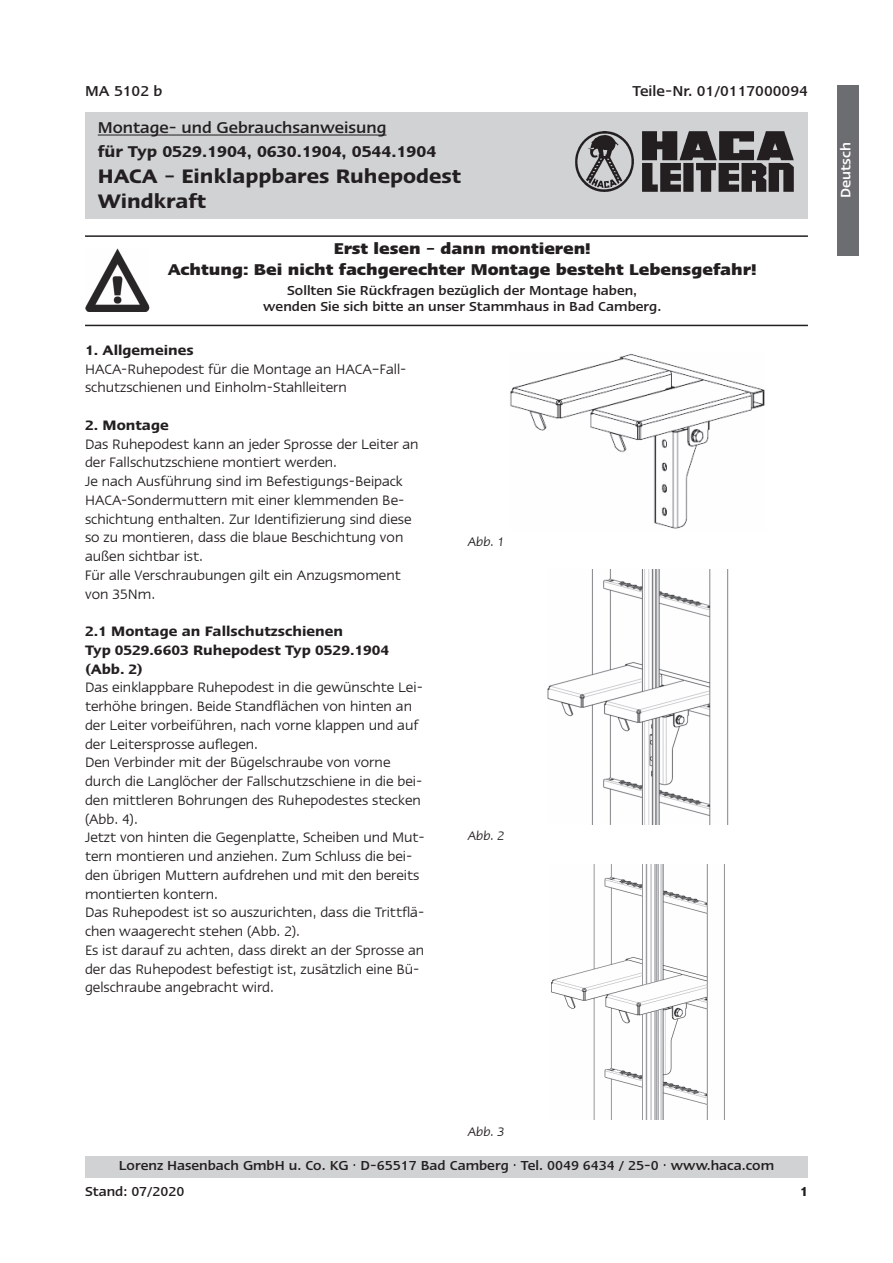
<style>
.page{position:relative;width:893px;height:1263px;background:#fff}
.page>*{position:absolute;margin:0;border:0;box-sizing:border-box;transform-origin:0 0}
.t1{font:600 22.5px/25.5px "Linotype Ergo";color:#231f20}
.t2{font:700 18px/21px "Linotype Ergo";color:#231f20;text-align:center}
.t3{font:600 18px "Linotype Ergo";color:#231f20}
.t4{font:500 18px "Linotype Ergo";color:#231f20}
.t5{font:500 16.5px "Linotype Ergo";color:#231f20}
.t6{font:15.75px/18.8px "Linotype Ergo";color:#231f20}
.t7{font:600 15.75px/18.8px "Linotype Ergo";color:#231f20}
.t8{font:500 15.75px "Linotype Ergo";color:#fff}
.t9{font:500 15px/26.4px "Linotype Ergo";color:#231f20}
.t10{font:600 15px "Linotype Ergo";color:#231f20}
.t11{font:italic 14.25px "Linotype Ergo";color:#231f20}
</style>
<div class="page">
<div style="left:85px;top:1157px;width:723px;height:21px;background:#d1d2d4"></div>
<div style="left:838px;top:85px;width:21px;height:170px;background:#6c6d70"></div>
<div style="left:85px;top:113px;width:723px;height:106px;background:#d1d2d4"></div>
<hr style="left:98px;top:135px;width:288px;height:1px;background:#231f20">
<hr style="left:85px;top:235px;width:723px;height:2px;background:#231f20">
<hr style="left:85px;top:325px;width:723px;height:1px;background:#231f20">
<img style="left:85px;top:248px;width:65px;height:64px">
<img style="left:510px;top:353px;width:255px;height:176px">
<img style="left:547px;top:569px;width:182px;height:255px">
<img style="left:551px;top:864px;width:174px;height:255px">
<p class="t5" style="left:85px;top:85px;width:79px">MA 5102 b</p>
<p class="t5" style="left:632px;top:85px;width:177px">Teile-Nr. 01/0117000094</p>
<p class="t4" style="left:98px;top:121px;width:290px">Montage- und Gebrauchsanweisung</p>
<p class="t3" style="left:98px;top:145px;width:340px">für Typ 0529.1904, 0630.1904, 0544.1904</p>
<h1 class="t1" style="left:98px;top:165px;width:365px">HACA – Einklappbares Ruhepodest<br>Windkraft</h1>
<p class="t2" style="left:168px;top:240px;width:590px">Erst lesen – dann montieren!<br>Achtung: Bei nicht fachgerechter Montage besteht Lebensgefahr!</p>
<p class="t9" style="left:263px;top:283px;width:400px;line-height:16.5px;text-align:center">Sollten Sie Rückfragen bezüglich der Montage haben, wenden Sie sich bitte an unser Stammhaus in Bad Camberg.</p>
<p class="t7" style="left:85px;top:342px;width:110px">1. Allgemeines</p>
<p class="t6" style="left:85px;top:361px;width:323px">HACA-Ruhepodest für die Montage an HACA–Fall&shy;schutzschienen und Einholm-Stahlleitern</p>
<p class="t7" style="left:85px;top:417px;width:85px">2. Montage</p>
<p class="t6" style="left:85px;top:436px;width:335px">Das Ruhepodest kann an jeder Sprosse der Leiter an der Fallschutzschiene montiert werden.<br>Je nach Ausführung sind im Befestigungs-Beipack HACA-Sondermuttern mit einer klemmenden Be&shy;schichtung enthalten. Zur Identifizierung sind diese so zu montieren, dass die blaue Beschichtung von außen sichtbar ist.<br>Für alle Verschraubungen gilt ein Anzugsmoment von 35Nm.</p>
<p class="t7" style="left:85px;top:623px;width:306px">2.1 Montage an Fallschutzschienen<br>Typ 0529.6603 Ruhepodest Typ 0529.1904 (Abb. 2)</p>
<p class="t6" style="left:85px;top:679px;width:341px">Das einklappbare Ruhepodest in die gewünschte Lei&shy;terhöhe bringen. Beide Standflächen von hinten an der Leiter vorbeiführen, nach vorne klappen und auf der Leitersprosse auflegen.<br>Den Verbinder mit der Bügelschraube von vorne durch die Langlöcher der Fallschutzschiene in die bei&shy;den mittleren Bohrungen des Ruhepodestes stecken (Abb. 4).<br>Jetzt von hinten die Gegenplatte, Scheiben und Mut&shy;tern montieren und anziehen. Zum Schluss die bei&shy;den übrigen Muttern aufdrehen und mit den bereits montierten kontern.<br>Das Ruhepodest ist so auszurichten, dass die Trittflä&shy;chen waagerecht stehen (Abb. 2).<br>Es ist darauf zu achten, dass direkt an der Sprosse an der das Ruhepodest befestigt ist, zusätzlich eine Bü&shy;gelschraube angebracht wird.</p>
<p class="t11" style="left:468px;top:537px;width:38px">Abb. 1</p>
<p class="t11" style="left:468px;top:830px;width:38px">Abb. 2</p>
<p class="t8" style="left:840px;top:198px;width:57px;rotate:-90deg">Deutsch</p>
<p class="t11" style="left:468px;top:1126px;width:38px">Abb. 3</p>
<p class="t9" style="left:85px;top:1153px;width:691px;text-indent:34px">Lorenz Hasenbach GmbH u. Co. KG · D-65517 Bad Camberg · Tel. 0049 6434 / 25-0 · www.haca.com<br>Stand: 07/2020</p>
<p class="t10" style="left:800px;top:1186px;width:10px">1</p>
</div>
